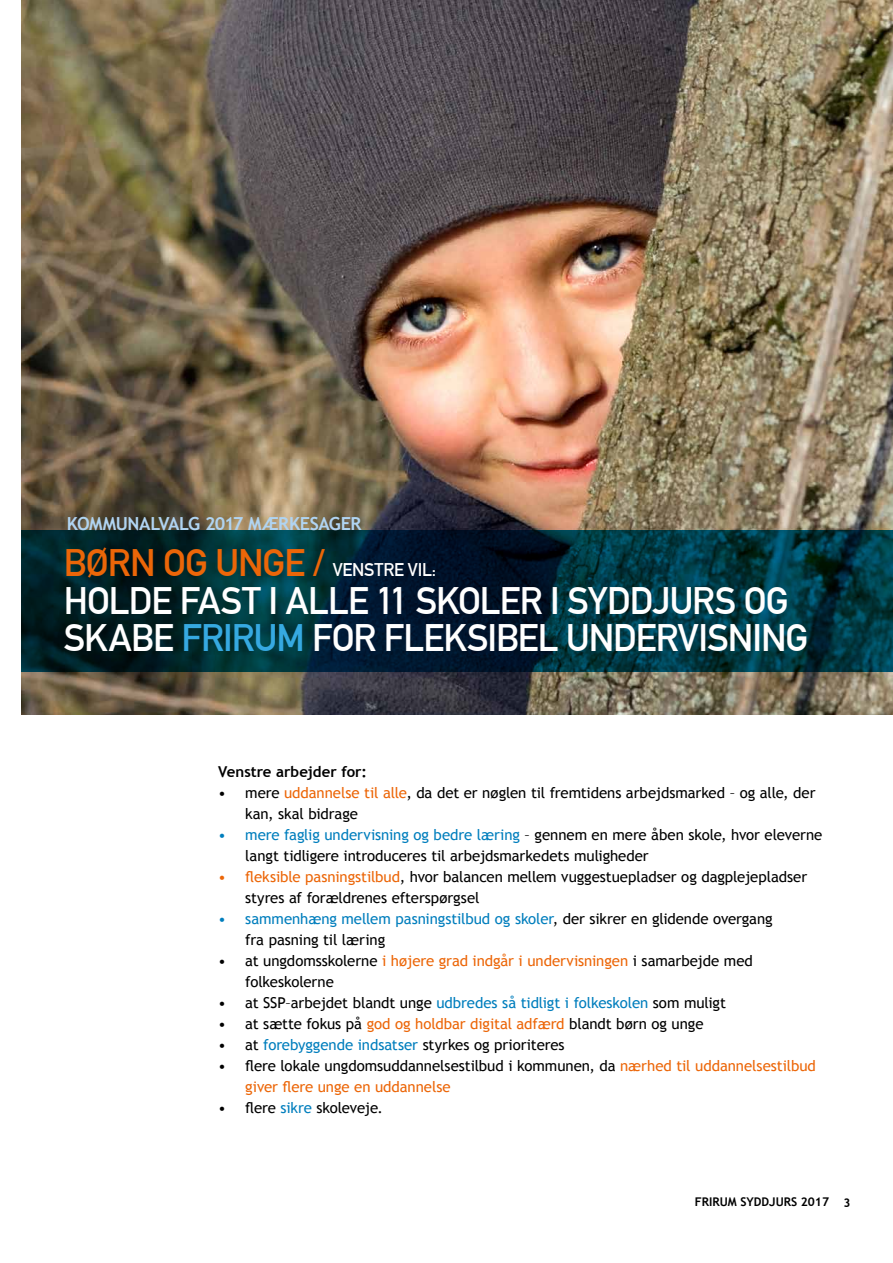
<style>
.page{position:relative;width:893px;height:1263px;background:#fff}
.page>*{position:absolute;margin:0;border:0;box-sizing:border-box;transform-origin:0 0}
.t1{font:700 37.5px/37.5px "DIN Alternate";letter-spacing:-.025em;color:#fff}
.t2{font:700 18px "Trebuchet MS";letter-spacing:-.025em;color:#b0d4f2}
.t3{font:15px/21px "Trebuchet MS";letter-spacing:-.005em;color:#000}
.t4{font:15px/21px "Trebuchet MS";letter-spacing:-.005em;color:#ec6608}
.t5{font:700 15px "Trebuchet MS";color:#000}
.t6{font:700 12px "Trebuchet MS";color:#000}
.s1{color:#ec6608}
.s2{font-size:18px}
.s3{color:#36a9e1}
.s4{color:#007ebd}
.s5{color:#000}
</style>
<div class="page">
<img style="left:21px;top:0;width:872px;height:714px">
<svg style="left:21px;top:530px;width:872px;height:142px;background:#002a36"></svg>
<p class="t2" style="left:67px;top:513px;width:296px">KOMMUNALVALG 2017 MÆRKESAGER</p>
<h1 class="t1" style="left:64px;top:542px;width:746px"><span class="s1">BØRN OG UNGE /</span> <span class="s2">VENSTRE VIL:<br></span>HOLDE FAST I ALLE 11 SKOLER I SYDDJURS OG<br>SKABE <span class="s3">FRIRUM</span> FOR FLEKSIBEL UNDERVISNING</h1>
<p class="t5" style="left:218px;top:762px;width:150px">Venstre arbejder for:</p>
<p class="t3" style="left:245px;top:782px;width:572px;text-indent:-27px">• mere <span class="s1">uddannelse til alle</span>, da det er nøglen til fremtidens arbejdsmarked – og alle, der kan, skal bidrage</p>
<p class="t3" style="left:245px;top:824px;width:579px;text-indent:-27px"><span class="s4">• mere faglig undervisning og bedre læring</span> – gennem en mere åben skole, hvor eleverne langt tidligere introduceres til arbejdsmarkedets muligheder</p>
<p class="t3" style="left:245px;top:866px;width:563px;text-indent:-27px"><span class="s1">• fleksible pasningstilbud</span>, hvor balancen mellem vuggestuepladser og dagplejepladser styres af forældrenes efterspørgsel</p>
<p class="t3" style="left:245px;top:908px;width:529px;text-indent:-27px"><span class="s4">• sammenhæng mellem pasningstilbud og skoler</span>, der sikrer en glidende overgang fra pasning til læring</p>
<p class="t3" style="left:245px;top:950px;width:509px;text-indent:-27px">• at ungdomsskolerne <span class="s1">i højere grad indgår i undervisningen</span> i samarbejde med folkeskolerne</p>
<p class="t3" style="left:218px;top:992px;width:509px">• at SSP–arbejdet blandt unge <span class="s4">udbredes så tidligt i folkeskolen</span> som muligt</p>
<p class="t3" style="left:218px;top:1013px;width:487px">• at sætte fokus på <span class="s1">god og holdbar digital adfærd</span> blandt børn og unge</p>
<p class="t3" style="left:218px;top:1034px;width:348px">• at <span class="s4">forebyggende indsatser</span> styrkes og prioriteres</p>
<p class="t4" style="left:245px;top:1055px;width:572px;text-indent:-27px"><span class="s5">• flere lokale ungdomsuddannelsestilbud i kommunen, da</span> nærhed til uddannelsestilbud giver flere unge en uddannelse</p>
<p class="t3" style="left:218px;top:1097px;width:166px">• flere <span class="s4">sikre</span> skoleveje.</p>
<p class="t6" style="left:695px;top:1194px;width:157px">FRIRUM SYDDJURS 2017 3</p>
</div>
